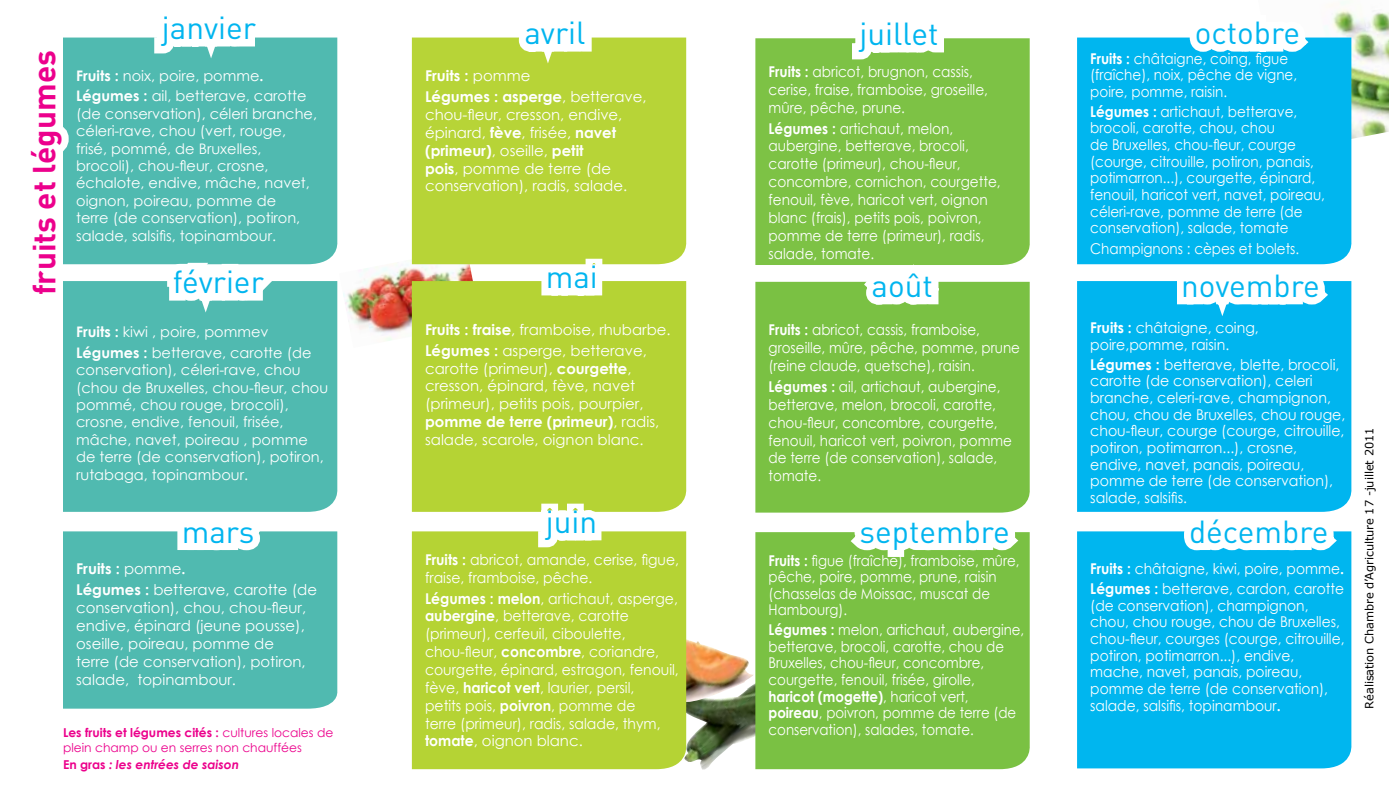
<style>
.page{position:relative;width:1389px;height:794px;background:#fff}
.page>*{position:absolute;margin:0;border:0;box-sizing:border-box;transform-origin:0 0}
.t1{font:31.5px "DINOT";color:#00b5ef}
.t2{font:700 31.5px "DINOT";color:#ec008c}
.t3{font:14.88px/16.6px "Century Gothic";color:#fff;scale:.91 1}
.t4{font:14.88px/17.8px "Century Gothic";color:#fff}
.t5{font:14.88px/16.6px "Century Gothic";color:#fff;scale:.9 1}
.t6{font:14.88px/17.8px "Century Gothic";color:#fff;scale:.94 1}
.t7{font:14.88px/16.6px "Century Gothic";color:#fff;scale:.95 1}
.t8{font:14.88px/17.8px "Century Gothic";color:#fff;scale:.92 1}
.t9{font:14.88px/16.8px "Century Gothic";color:#fff;scale:.93 1}
.t10{font:700 14.88px/21px "Century Gothic";color:#fff}
.t11{font:14.53px/17.5px "Century Gothic";color:#fff}
.t12{font:12.25px/14.7px "Century Gothic";color:#ec008c}
.t13{font:italic 700 12.25px "Century Gothic";color:#ec008c}
.t14{font:11.38px "Verdana";letter-spacing:-.01em;color:#000}
.s1{font-weight:700}
.s2{font-weight:700;font-size:14.53px}
.s3{font-style:normal}
.s4{font-weight:400}
</style>
<div class="page">
<img style="left:688px;top:705px;width:67px;height:64px">
<img style="left:1319px;top:2px;width:70px;height:137px">
<img style="left:343px;top:249px;width:138px;height:99px">
<img style="left:688px;top:640px;width:67px;height:65px">
<div style="left:1077px;top:38px;width:276px;height:226px;background:#00b6ef"></div>
<div style="left:1077px;top:281px;width:275px;height:231px;background:#00b5ef"></div>
<div style="left:1077px;top:531px;width:275px;height:237px;background:#00b6ef"></div>
<div style="left:755px;top:38px;width:275px;height:227px;background:#7dc245"></div>
<div style="left:755px;top:282px;width:275px;height:230px;background:#7ac143"></div>
<div style="left:755px;top:532px;width:275px;height:237px;background:#7ac143"></div>
<div style="left:412px;top:38px;width:275px;height:226px;background:#b7d437"></div>
<div style="left:412px;top:281px;width:275px;height:231px;background:#b5d334"></div>
<div style="left:412px;top:531px;width:276px;height:238px;background:#b5d334"></div>
<div style="left:80px;top:38px;width:258px;height:226px;background:#50bab0"></div>
<svg style="left:147px;top:37px;width:129px;height:43px"></svg>
<div style="left:63px;top:281px;width:275px;height:231px;background:#50bab0"></div>
<svg style="left:160px;top:250px;width:124px;height:84px"></svg>
<div style="left:63px;top:531px;width:275px;height:177px;background:#50bab0"></div>
<svg style="left:170px;top:507px;width:104px;height:70px"></svg>
<svg style="left:507px;top:37px;width:92px;height:49px"></svg>
<svg style="left:534px;top:252px;width:68px;height:60px"></svg>
<svg style="left:531px;top:493px;width:78px;height:64px"></svg>
<svg style="left:845px;top:38px;width:106px;height:29px"></svg>
<svg style="left:855px;top:253px;width:91px;height:64px"></svg>
<svg style="left:841px;top:500px;width:187px;height:77px"></svg>
<svg style="left:1177px;top:37px;width:142px;height:41px"></svg>
<svg style="left:1170px;top:254px;width:168px;height:84px"></svg>
<svg style="left:1171px;top:499px;width:176px;height:78px"></svg>
<svg style="left:63px;top:37px;width:17px;height:271px;background:#5ebfb6"></svg>
<h1 class="t2" style="left:23px;top:295px;width:246px;rotate:-90deg">fruits et légumes</h1>
<h1 class="t1" style="left:162px;top:8px;width:96px">janvier</h1>
<p class="t11" style="left:76px;top:65px;width:232px;line-height:20.5px"><span class="s1">Fruits :</span> noix, poire, pomme<span class="s1">.<br>Légumes :</span> ail, betterave, carotte</p>
<p class="t11" style="left:76px;top:104px;width:242px">(de conservation), céleri branche, céleri-rave, chou (vert, rouge, frisé, pommé, de Bruxelles, brocoli), chou-fleur, crosne, échalote, endive, mâche, navet, oignon, poireau, pomme de<br>terre (de conservation), potiron, salade, salsifis, topinambour.</p>
<h1 class="t1" style="left:173px;top:262px;width:93px">février</h1>
<p class="t11" style="left:76px;top:321px;width:237px;line-height:20.5px"><span class="s1">Fruits :</span> kiwi , poire, pommev<br><span class="s1">Légumes :</span> betterave, carotte (de</p>
<p class="t11" style="left:76px;top:361px;width:254px">conservation), céleri-rave, chou (chou de Bruxelles, chou-fleur, chou pommé, chou rouge, brocoli), crosne, endive, fenouil, frisée, mâche, navet, poireau , pomme de terre (de conservation), potiron, rutabaga, topinambour.</p>
<h1 class="t1" style="left:182px;top:512px;width:74px">mars</h1>
<p class="t4" style="left:76px;top:558px;width:242px;line-height:21px"><span class="s1">Fruits :</span> pomme<span class="s2">.<br></span><span class="s1">Légumes :</span> betterave, carotte (de</p>
<p class="t4" style="left:76px;top:599px;width:231px">conservation), chou, chou-fleur, endive, épinard (jeune pousse), oseille, poireau, pomme de terre (de conservation), potiron, salade, topinambour.</p>
<p class="t12" style="left:63px;top:725px;width:272px"><span class="s1">Les fruits et légumes cités :</span> cultures locales de plein champ ou en serres non chauffées</p>
<p class="t13" style="left:63px;top:755px;width:178px"><span class="s3">En gras</span> : les entrées de saison</p>
<h1 class="t1" style="left:524px;top:13px;width:63px">avril</h1>
<p class="t10" style="left:425px;top:65px;width:223px">Fruits : <span class="s4">pomme<br></span>Légumes : asperge<span class="s4">, betterave,</span></p>
<p class="t4" style="left:425px;top:105px;width:204px">chou-fleur, cresson, endive, épinard, <span class="s1">fève</span>, frisée, <span class="s1">navet (primeur)</span>, oseille, <span class="s1">petit<br>pois</span>, pomme de terre (de conservation), radis, salade.</p>
<h1 class="t1" style="left:546px;top:257px;width:54px">mai</h1>
<p class="t4" style="left:425px;top:318px;width:247px;line-height:21px"><span class="s1">Fruits : fraise</span>, framboise, rhubarbe.<br><span class="s1">Légumes :</span> asperge, betterave,</p>
<p class="t4" style="left:425px;top:359px;width:236px">carotte (primeur), <span class="s1">courgette</span>, cresson, épinard, fève, navet (primeur), petits pois, pourpier, <span class="s1">pomme de terre (primeur)</span>, radis, salade, scarole, oignon blanc.</p>
<h1 class="t1" style="left:546px;top:502px;width:53px">juin</h1>
<p class="t6" style="left:425px;top:550px;width:272px"><span class="s1">Fruits :</span> abricot, amande, cerise, figue, fraise, framboise, pêche.</p>
<p class="t6" style="left:425px;top:589px;width:271px"><span class="s1">Légumes : melon</span>, artichaut, asperge, <span class="s1">aubergine</span>, betterave, carotte (primeur), cerfeuil, ciboulette, chou-fleur, <span class="s1">concombre</span>, coriandre, courgette, épinard, estragon, fenouil, fève, <span class="s1">haricot vert</span>, laurier, persil,<br>petits pois, <span class="s1">poivron</span>, pomme de<br>terre (primeur), radis, salade, thym, <span class="s1">tomate</span>, oignon blanc.</p>
<h1 class="t1" style="left:860px;top:14px;width:80px">juillet</h1>
<p class="t8" style="left:769px;top:62px;width:240px"><span class="s1">Fruits :</span> abricot, brugnon, cassis, cerise, fraise, framboise, groseille, mûre, pêche, prune.</p>
<p class="t8" style="left:769px;top:119px;width:254px"><span class="s1">Légumes :</span> artichaut, melon, aubergine, betterave, brocoli, carotte (primeur), chou-fleur, concombre, cornichon, courgette, fenouil, fève, haricot vert, oignon blanc (frais), petits pois, poivron, pomme de terre (primeur), radis, salade, tomate.</p>
<h1 class="t1" style="left:872px;top:266px;width:63px">août</h1>
<p class="t3" style="left:769px;top:321px;width:278px;line-height:17.8px"><span class="s1">Fruits :</span> abricot, cassis, framboise, groseille, mûre, pêche, pomme, prune (reine claude, quetsche), raisin.</p>
<p class="t3" style="left:769px;top:377px;width:269px;line-height:17.8px"><span class="s1">Légumes :</span> ail, artichaut, aubergine, betterave, melon, brocoli, carotte, chou-fleur, concombre, courgette, fenouil, haricot vert, poivron, pomme de terre (de conservation), salade, tomate.</p>
<h1 class="t1" style="left:860px;top:512px;width:152px">septembre</h1>
<p class="t5" style="left:769px;top:551px;width:280px"><span class="s1">Fruits :</span> figue (fraîche), framboise, mûre, pêche, poire, pomme, prune, raisin (chasselas de Moissac, muscat de<br>Hambourg).</p>
<p class="t5" style="left:769px;top:621px;width:286px"><span class="s1">Légumes :</span> melon, artichaut, aubergine, betterave, brocoli, carotte, chou de Bruxelles, chou-fleur, concombre, courgette, fenouil, frisée, girolle,<br><span class="s1">haricot (mogette)</span>, haricot vert, <span class="s1">poireau</span>, poivron, pomme de terre (de conservation), salades, tomate.</p>
<h1 class="t1" style="left:1195px;top:13px;width:107px">octobre</h1>
<p class="t3" style="left:1090px;top:50px;width:229px"><span class="s1">Fruits :</span> châtaigne, coing, figue (fraîche), noix, pêche de vigne, poire, pomme, raisin.</p>
<p class="t3" style="left:1090px;top:103px;width:260px"><span class="s1">Légumes :</span> artichaut, betterave, brocoli, carotte, chou, chou<br>de Bruxelles, chou-fleur, courge (courge, citrouille, potiron, panais, potimarron...), courgette, épinard, fenouil, haricot vert, navet, poireau, céleri-rave, pomme de terre (de conservation), salade, tomate</p>
<p class="t3" style="left:1090px;top:240px;width:231px">Champignons : cèpes et bolets.</p>
<h1 class="t1" style="left:1181px;top:266px;width:140px">novembre</h1>
<p class="t7" style="left:1090px;top:319px;width:179px"><span class="s1">Fruits :</span> châtaigne, coing, poire,pomme, raisin.</p>
<p class="t7" style="left:1090px;top:356px;width:270px"><span class="s1">Légumes :</span> betterave, blette, brocoli, carotte (de conservation), celeri branche, celeri-rave, champignon, chou, chou de Bruxelles, chou rouge, chou-fleur, courge (courge, citrouille, potiron, potimarron...), crosne, endive, navet, panais, poireau, pomme de terre (de conservation), salade, salsifis.</p>
<h1 class="t1" style="left:1189px;top:512px;width:141px">décembre</h1>
<p class="t9" style="left:1090px;top:559px;width:274px;line-height:19.6px"><span class="s1">Fruits :</span> châtaigne, kiwi, poire, pomme<span class="s2">.<br></span><span class="s1">Légumes :</span> betterave, cardon, carotte</p>
<p class="t9" style="left:1090px;top:597px;width:275px">(de conservation), champignon, chou, chou rouge, chou de Bruxelles, chou-fleur, courges (courge, citrouille, potiron, potimarron...), endive, mache, navet, panais, poireau, pomme de terre (de conservation), salade, salsifis, topinambour<span class="s2">.</span></p>
<p class="t14" style="left:1362px;top:708px;width:282px;rotate:-90deg">Réalisation Chambre d’Agriculture 17 -juillet 2011</p>
</div>
